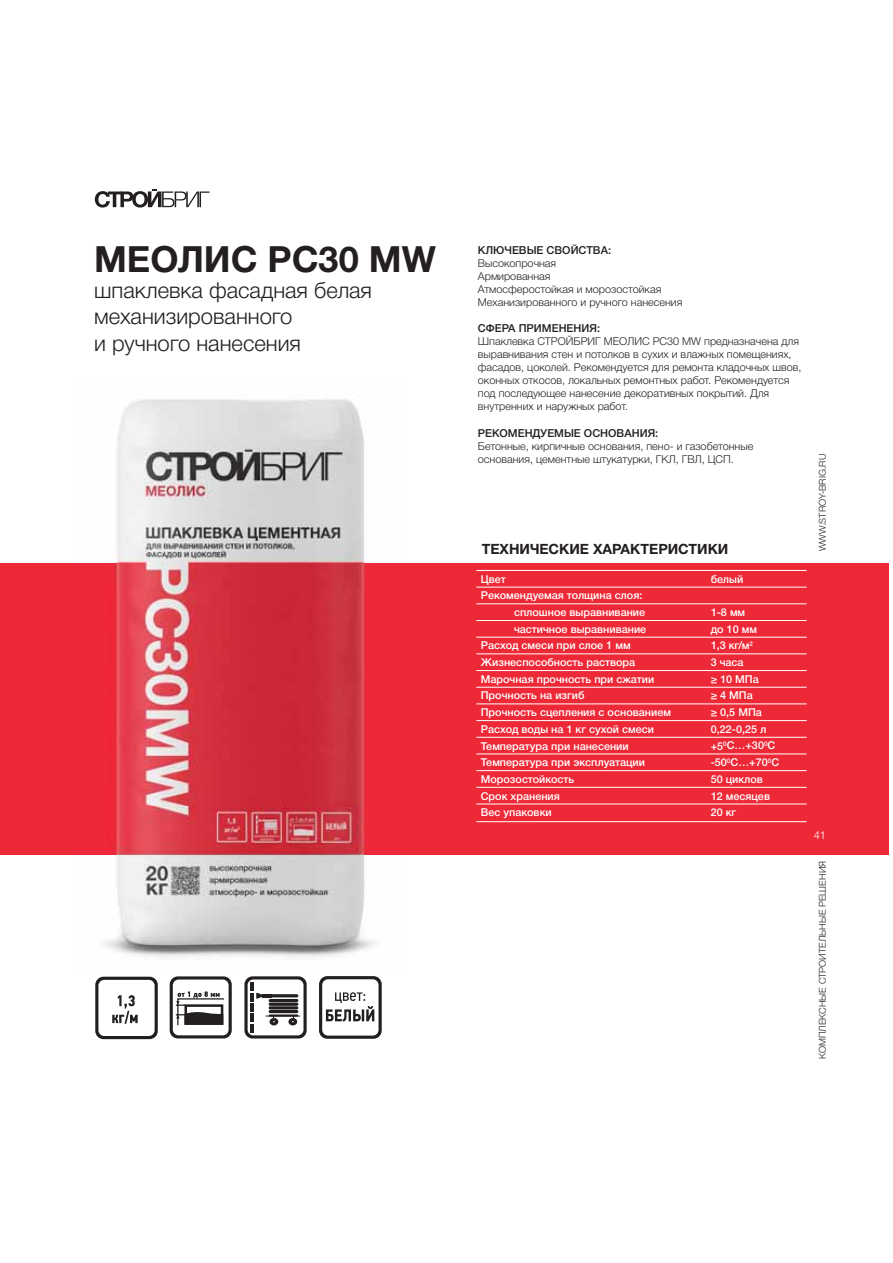
<style>
.page{position:relative;width:893px;height:1263px;background:#fff}
.page>*{position:absolute;margin:0;border:0;box-sizing:border-box;transform-origin:0 0}
.t1{font:700 36.15px "Helvetica Neue Cyr";color:#231f20}
.t2{font:300 22.05px/26.4px "Helvetica Neue Cyr";color:#231f20}
.t3{font:700 14.1px "Helvetica Neue Cyr";color:#231f20}
.t4{font:500 10.95px "Helvetica Neue Cyr";color:#231f20}
.t5{font:300 10.95px "Helvetica Neue Cyr";color:#fff}
.t6{font:300 10.8px/13px "Helvetica Neue Cyr";color:#231f20}
.t7{font:500 10.8px/16.6px "Helvetica Neue Cyr";color:#fff;text-align:right}
.t8{font:300 9.45px "Helvetica Neue Cyr";color:#231f20}
</style>
<div class="page">
<div style="left:0;top:563px;width:889px;height:292px;background:#ee2937"></div>
<svg style="left:95px;top:189px;width:114px;height:19px"></svg>
<svg style="left:319px;top:976px;width:63px;height:63px"></svg>
<hr style="left:476px;top:570px;width:330px;height:1px;background:#fff">
<hr style="left:476px;top:587px;width:330px;height:1px;background:#fff">
<hr style="left:476px;top:603px;width:330px;height:1px;background:#fff">
<hr style="left:476px;top:620px;width:330px;height:1px;background:#fff">
<hr style="left:476px;top:637px;width:330px;height:1px;background:#fff">
<hr style="left:476px;top:653px;width:330px;height:1px;background:#fff">
<hr style="left:476px;top:670px;width:330px;height:1px;background:#fff">
<hr style="left:476px;top:687px;width:330px;height:1px;background:#fff">
<hr style="left:476px;top:704px;width:330px;height:1px;background:#fff">
<hr style="left:476px;top:720px;width:330px;height:1px;background:#fff">
<hr style="left:476px;top:737px;width:330px;height:1px;background:#fff">
<hr style="left:476px;top:754px;width:330px;height:1px;background:#fff">
<hr style="left:476px;top:770px;width:330px;height:1px;background:#fff">
<hr style="left:476px;top:787px;width:330px;height:1px;background:#fff">
<hr style="left:476px;top:804px;width:330px;height:1px;background:#fff">
<hr style="left:476px;top:821px;width:330px;height:1px;background:#fff">
<svg style="left:170px;top:976px;width:62px;height:62px"></svg>
<svg style="left:244px;top:976px;width:63px;height:63px"></svg>
<img style="left:104px;top:399px;width:271px;height:559px">
<svg style="left:95px;top:977px;width:63px;height:62px"></svg>
<h1 class="t1" style="left:94px;top:238px;width:343px">МЕОЛИС PС30 MW</h1>
<h2 class="t2" style="left:94px;top:277px;width:279px">шпаклевка фасадная белая механизированного<br>и ручного нанесения</h2>
<p class="t4" style="left:478px;top:243px;width:135px">КЛЮЧЕВЫЕ СВОЙСТВА:</p>
<p class="t6" style="left:478px;top:256px;width:206px">Высокопрочная<br>Армированная<br>Атмосферостойкая и морозостойкая<br>Механизированного и ручного нанесения</p>
<p class="t4" style="left:478px;top:322px;width:124px">СФЕРА ПРИМЕНЕНИЯ:</p>
<p class="t6" style="left:478px;top:335px;width:325px">Шпаклевка СТРОЙБРИГ МЕОЛИС PC30 MW предназначена для выравнивания стен и потолков в сухих и влажных помещениях, фасадов, цоколей. Рекомендуется для ремонта кладочных швов, оконных откосов, локальных ремонтных работ. Рекомендуется под последующее нанесение декоративных покрытий. Для внутренних и наружных работ.</p>
<p class="t4" style="left:478px;top:426px;width:182px">РЕКОМЕНДУЕМЫЕ ОСНОВАНИЯ:</p>
<p class="t6" style="left:478px;top:439px;width:277px">Бетонные, кирпичные основания, пено- и газобетонные основания, цементные штукатурки, ГКЛ, ГВЛ, ЦСП.</p>
<h3 class="t3" style="left:482px;top:541px;width:248px">ТЕХНИЧЕСКИЕ ХАРАКТЕРИСТИКИ</h3>
<p class="t7" style="left:481px;top:571px;width:26px">Цвет</p>
<p class="t7" style="left:711px;top:571px;width:34px">белый</p>
<p class="t7" style="left:481px;top:587px;width:166px">Рекомендуемая толщина слоя: сплошное выравнивание</p>
<p class="t7" style="left:711px;top:604px;width:36px">1-8 мм</p>
<p class="t7" style="left:514px;top:621px;width:134px">частичное выравнивание</p>
<p class="t7" style="left:711px;top:621px;width:48px">до 10 мм</p>
<p class="t7" style="left:481px;top:637px;width:151px">Расход смеси при слое 1 мм</p>
<p class="t7" style="left:711px;top:637px;width:44px">1,3 кг/м<sup>2</sup></p>
<p class="t7" style="left:481px;top:654px;width:156px">Жизнеспособность раствора</p>
<p class="t7" style="left:711px;top:654px;width:35px">3 часа</p>
<p class="t7" style="left:481px;top:671px;width:175px">Марочная прочность при сжатии</p>
<p class="t7" style="left:711px;top:671px;width:50px">≥ 10 МПа</p>
<p class="t7" style="left:481px;top:687px;width:105px">Прочность на изгиб</p>
<p class="t7" style="left:711px;top:687px;width:44px">≥ 4 МПа</p>
<p class="t7" style="left:481px;top:704px;width:192px">Прочность сцепления с основанием</p>
<p class="t7" style="left:711px;top:704px;width:53px">≥ 0,5 МПа</p>
<p class="t7" style="left:481px;top:721px;width:175px">Расход воды на 1 кг сухой смеси</p>
<p class="t7" style="left:711px;top:721px;width:57px">0,22-0,25 л</p>
<p class="t7" style="left:481px;top:737px;width:149px">Температура при нанесении</p>
<p class="t7" style="left:711px;top:737px;width:66px">+5<sup>0</sup>С…+30<sup>0</sup>С</p>
<p class="t7" style="left:481px;top:754px;width:166px">Температура при эксплуатации</p>
<p class="t7" style="left:711px;top:754px;width:70px">-50<sup>0</sup>С…+70<sup>0</sup>С</p>
<p class="t7" style="left:481px;top:771px;width:95px">Морозостойкость</p>
<p class="t7" style="left:711px;top:771px;width:54px">50 циклов</p>
<p class="t7" style="left:481px;top:787px;width:81px">Срок хранения</p>
<p class="t7" style="left:711px;top:787px;width:61px">12 месяцев</p>
<p class="t7" style="left:481px;top:804px;width:72px">Вес упаковки</p>
<p class="t7" style="left:711px;top:804px;width:27px">20 кг</p>
<p class="t8" style="left:817px;top:551px;width:99px;rotate:-90deg">WWW.STROY-BRIG.RU</p>
<p class="t5" style="left:814px;top:829px;width:14px">41</p>
<p class="t8" style="left:817px;top:1059px;width:200px;rotate:-90deg">КОМПЛЕКСНЫЕ СТРОИТЕЛЬНЫЕ РЕШЕНИЯ</p>
</div>
